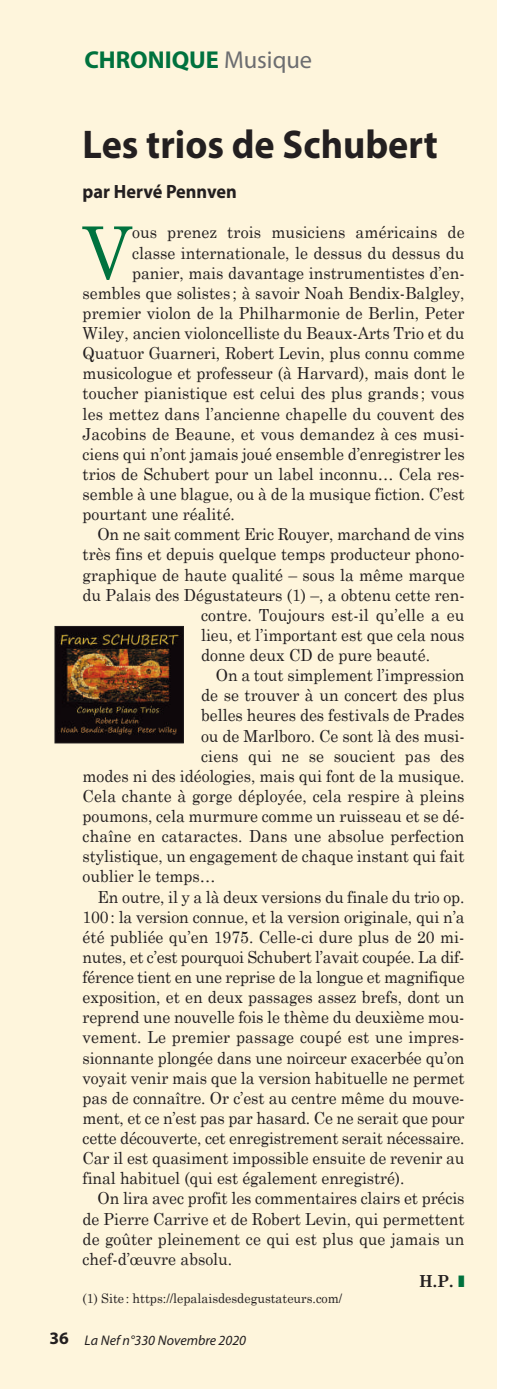
<style>
.page{position:relative;width:511px;height:1389px;background:#fff}
.page>*{position:absolute;margin:0;border:0;box-sizing:border-box;transform-origin:0 0}
.t1{font:72.27px "Century Schoolbook";color:#00723e;scale:.95 1}
.t2{font:700 40.25px "Myriad Pro";color:#231f20;scale:.95 1}
.t3{font:700 24.5px "Myriad Pro";color:#00723e}
.t4{font:700 19.25px "Myriad Pro";color:#231f20;scale:.95 1}
.t5{font:16.62px "Century Schoolbook";color:#231f20;scale:.95 1}
.t6{font:700 16.62px "Century Schoolbook";color:#231f20;scale:.95 1}
.t7{font:italic 14px "Myriad Pro";color:#231f20}
.t8{font:13.12px "Century Schoolbook";color:#231f20;scale:.95 1}
.s1{font-weight:400;color:#6c6d70}
.s2{font-weight:700;font-style:normal;font-size:17.5px}
</style>
<div class="page">
<div style="left:0;top:0;width:496px;height:1389px;background:#fef5dc"></div>
<img style="left:57px;top:628px;width:125px;height:113px">
<div style="left:55px;top:626px;width:129px;height:117px;border:1px solid #231f20"></div>
<h3 class="t3" style="left:84px;top:51px;width:229px">CHRONIQUE <span class="s1">Musique</span></h3>
<h2 class="t2" style="left:83px;top:129px;width:375px">Les trios de Schubert</h2>
<p class="t4" style="left:83px;top:185px;width:164px">par Hervé Pennven</p>
<h1 class="t1" style="left:83px;top:208px;width:54px">V</h1>
<p class="t5" style="left:132px;top:222px;width:352px">ous prenez trois musiciens américains de</p>
<p class="t5" style="left:132px;top:242px;width:352px">classe internationale, le dessus du dessus du</p>
<p class="t5" style="left:132px;top:262px;width:352px">panier, mais davantage instrumentistes d’en-</p>
<p class="t5" style="left:83px;top:282px;width:404px">sembles que solistes ; à savoir Noah Bendix-Balgley,</p>
<p class="t5" style="left:83px;top:303px;width:404px">premier violon de la Philharmonie de Berlin, Peter</p>
<p class="t5" style="left:83px;top:323px;width:404px">Wiley, ancien violoncelliste du Beaux-Arts Trio et du</p>
<p class="t5" style="left:83px;top:343px;width:404px">Quatuor Guarneri, Robert Levin, plus connu comme</p>
<p class="t5" style="left:83px;top:363px;width:404px">musicologue et professeur (à Harvard), mais dont le</p>
<p class="t5" style="left:83px;top:383px;width:404px">toucher pianistique est celui des plus grands ; vous</p>
<p class="t5" style="left:83px;top:403px;width:404px">les mettez dans l’ancienne chapelle du couvent des</p>
<p class="t5" style="left:83px;top:423px;width:404px">Jacobins de Beaune, et vous demandez à ces musi-</p>
<p class="t5" style="left:83px;top:443px;width:404px">ciens qui n’ont jamais joué ensemble d’enregistrer les</p>
<p class="t5" style="left:83px;top:464px;width:404px">trios de Schubert pour un label inconnu… Cela res-</p>
<p class="t5" style="left:83px;top:484px;width:404px">semble à une blague, ou à de la musique fiction. C’est</p>
<p class="t5" style="left:83px;top:504px;width:162px">pourtant une réalité.</p>
<p class="t5" style="left:97px;top:524px;width:388px">On ne sait comment Eric Rouyer, marchand de vins</p>
<p class="t5" style="left:83px;top:544px;width:404px">très fins et depuis quelque temps producteur phono-</p>
<p class="t5" style="left:83px;top:564px;width:404px">graphique de haute qualité – sous la même marque</p>
<p class="t5" style="left:83px;top:584px;width:404px">du Palais des Dégustateurs (1) –, a obtenu cette ren-</p>
<p class="t5" style="left:201px;top:604px;width:279px">contre. Toujours est-il qu’elle a eu</p>
<p class="t5" style="left:201px;top:625px;width:279px">lieu, et l’important est que cela nous</p>
<p class="t5" style="left:201px;top:645px;width:243px">donne deux CD de pure beauté.</p>
<p class="t5" style="left:216px;top:665px;width:263px">On a tout simplement l’impression</p>
<p class="t5" style="left:201px;top:685px;width:279px">de se trouver à un concert des plus</p>
<p class="t5" style="left:201px;top:705px;width:279px">belles heures des festivals de Prades</p>
<p class="t5" style="left:201px;top:725px;width:279px">ou de Marlboro. Ce sont là des musi-</p>
<p class="t5" style="left:201px;top:745px;width:279px">ciens qui ne se soucient pas des</p>
<p class="t5" style="left:83px;top:765px;width:404px">modes ni des idéologies, mais qui font de la musique.</p>
<p class="t5" style="left:83px;top:786px;width:404px">Cela chante à gorge déployée, cela respire à pleins</p>
<p class="t5" style="left:83px;top:806px;width:404px">poumons, cela murmure comme un ruisseau et se dé-</p>
<p class="t5" style="left:83px;top:826px;width:404px">chaîne en cataractes. Dans une absolue perfection</p>
<p class="t5" style="left:83px;top:846px;width:404px">stylistique, un engagement de chaque instant qui fait</p>
<p class="t5" style="left:83px;top:866px;width:142px">oublier le temps…</p>
<p class="t5" style="left:97px;top:886px;width:388px">En outre, il y a là deux versions du finale du trio op.</p>
<p class="t5" style="left:83px;top:906px;width:404px">100: la version connue, et la version originale, qui n’a</p>
<p class="t5" style="left:83px;top:926px;width:403px">été publiée qu’en 1975. Celle-ci dure plus de 20 mi-</p>
<p class="t5" style="left:83px;top:947px;width:403px">nutes, et c’est pourquoi Schubert l’avait coupée. La dif-</p>
<p class="t5" style="left:83px;top:967px;width:404px">férence tient en une reprise de la longue et magnifique</p>
<p class="t5" style="left:83px;top:987px;width:404px">exposition, et en deux passages assez brefs, dont un</p>
<p class="t5" style="left:83px;top:1007px;width:403px">reprend une nouvelle fois le thème du deuxième mou-</p>
<p class="t5" style="left:83px;top:1027px;width:403px">vement. Le premier passage coupé est une impres-</p>
<p class="t5" style="left:83px;top:1047px;width:404px">sionnante plongée dans une noirceur exacerbée qu’on</p>
<p class="t5" style="left:83px;top:1067px;width:404px">voyait venir mais que la version habituelle ne permet</p>
<p class="t5" style="left:83px;top:1087px;width:403px">pas de connaître. Or c’est au centre même du mouve-</p>
<p class="t5" style="left:83px;top:1108px;width:404px">ment, et ce n’est pas par hasard. Ce ne serait que pour</p>
<p class="t5" style="left:83px;top:1128px;width:404px">cette découverte, cet enregistrement serait nécessaire.</p>
<p class="t5" style="left:83px;top:1148px;width:404px">Car il est quasiment impossible ensuite de revenir au</p>
<p class="t5" style="left:83px;top:1168px;width:340px">final habituel (qui est également enregistré).</p>
<p class="t5" style="left:97px;top:1188px;width:388px">On lira avec profit les commentaires clairs et précis</p>
<p class="t5" style="left:83px;top:1208px;width:404px">de Pierre Carrive et de Robert Levin, qui permettent</p>
<p class="t5" style="left:83px;top:1228px;width:404px">de goûter pleinement ce qui est plus que jamais un</p>
<p class="t5" style="left:83px;top:1248px;width:159px">chef-d’œuvre absolu.</p>
<p class="t6" style="left:419px;top:1271px;width:38px">H.P.</p>
<p class="t8" style="left:83px;top:1290px;width:275px">(1) Site: https://lepalaisdesdegustateurs.com/</p>
<p class="t7" style="left:50px;top:1335px;width:198px"><span class="s2">36</span> La Nef n°330 Novembre 2020</p>
</div>
